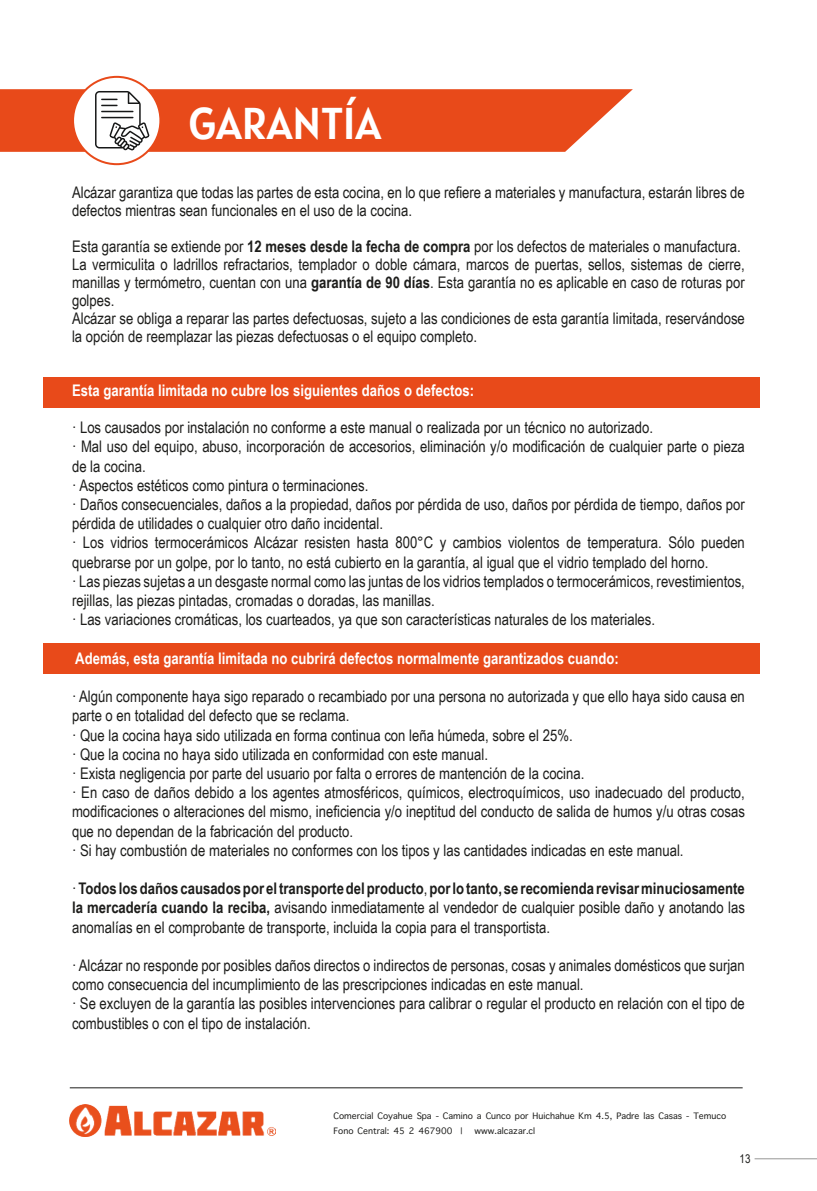
<style>
.page{position:relative;width:817px;height:1191px;background:#fff}
.page>*{position:absolute;margin:0;border:0;box-sizing:border-box;transform-origin:0 0}
.t1{font:44.2px "Alatsi";color:#fff}
.t2{font:16px/19.2px "Arial Narrow";color:#1d1d1b}
.t3{font:700 16px "Arial Narrow";color:#fff}
.t4{font:12px "Apple Symbols";color:#1d1d1b}
.t5{font:12px "Arial Narrow";color:#1d1d1b}
.s1{font-weight:700}
</style>
<div class="page">
<div style="left:43px;top:643px;width:716px;height:30px;background:#e84a1a"></div>
<div style="left:43px;top:377px;width:716px;height:30px;background:#e84a1a"></div>
<svg style="left:0;top:89px;width:632px;height:63px;background:#e95528"></svg>
<div style="left:73px;top:77px;width:87px;height:87px;background:#fff;border-radius:50%"></div>
<div style="left:72px;top:76px;width:89px;height:89px;border:2px solid #e84a1a;border-radius:50%"></div>
<img style="left:70px;top:1104px;width:205px;height:32px">
<hr style="left:70px;top:1087px;width:672px;height:1px;background:#1d1d1b">
<hr style="left:754px;top:1158px;width:62px;height:1px;background:#1d1d1b">
<svg style="left:95px;top:91px;width:54px;height:59px"></svg>
<h1 class="t1" style="left:189px;top:85px;width:194px">GARANTÍA</h1>
<p class="t2" style="left:72px;top:183px;width:674px;line-height:18px">Alcázar garantiza que todas las partes de esta cocina, en lo que refiere a materiales y manufactura, estarán libres de defectos mientras sean funcionales en el uso de la cocina.</p>
<p class="t2" style="left:72px;top:237px;width:674px;line-height:18px">Esta garantía se extiende por <span class="s1">12 meses desde la fecha de compra</span> por los defectos de materiales o manufactura.<br>La vermiculita o ladrillos refractarios, templador o doble cámara, marcos de puertas, sellos, sistemas de cierre, manillas y termómetro, cuentan con una <span class="s1">garantía de 90 días</span>. Esta garantía no es aplicable en caso de roturas por golpes.<br>Alcázar se obliga a reparar las partes defectuosas, sujeto a las condiciones de esta garantía limitada, reservándose la opción de reemplazar las piezas defectuosas o el equipo completo.</p>
<p class="t3" style="left:72px;top:378px;width:403px">Esta garantía limitada no cubre los siguientes daños o defectos:</p>
<p class="t2" style="left:72px;top:417px;width:674px">· Los causados por instalación no conforme a este manual o realizada por un técnico no autorizado.<br>· Mal uso del equipo, abuso, incorporación de accesorios, eliminación y/o modificación de cualquier parte o pieza de la cocina.<br>· Aspectos estéticos como pintura o terminaciones.<br>· Daños consecuenciales, daños a la propiedad, daños por pérdida de uso, daños por pérdida de tiempo, daños por pérdida de utilidades o cualquier otro daño incidental.<br>· Los vidrios termocerámicos Alcázar resisten hasta 800°C y cambios violentos de temperatura. Sólo pueden quebrarse por un golpe, por lo tanto, no está cubierto en la garantía, al igual que el vidrio templado del horno.<br>· Las piezas sujetas a un desgaste normal como las juntas de los vidrios templados o termocerámicos, revestimientos, rejillas, las piezas pintadas, cromadas o doradas, las manillas.<br>· Las variaciones cromáticas, los cuarteados, ya que son características naturales de los materiales.</p>
<p class="t3" style="left:75px;top:646px;width:545px">Además, esta garantía limitada no cubrirá defectos normalmente garantizados cuando:</p>
<p class="t2" style="left:72px;top:686px;width:674px">· Algún componente haya sigo reparado o recambiado por una persona no autorizada y que ello haya sido causa en parte o en totalidad del defecto que se reclama.<br>· Que la cocina haya sido utilizada en forma continua con leña húmeda, sobre el 25%.<br>· Que la cocina no haya sido utilizada en conformidad con este manual.<br>· Exista negligencia por parte del usuario por falta o errores de mantención de la cocina.<br>· En caso de daños debido a los agentes atmosféricos, químicos, electroquímicos, uso inadecuado del producto, modificaciones o alteraciones del mismo, ineficiencia y/o ineptitud del conducto de salida de humos y/u otras cosas que no dependan de la fabricación del producto.<br>· Si hay combustión de materiales no conformes con los tipos y las cantidades indicadas en este manual.</p>
<p class="t2" style="left:72px;top:878px;width:674px;text-align:justify">· <span class="s1">Todos los daños causados por el transporte del producto</span>, <span class="s1">por lo tanto, se recomienda revisar minuciosamente la mercadería cuando la reciba,</span> avisando inmediatamente al vendedor de cualquier posible daño y anotando las anomalías en el comprobante de transporte, incluida la copia para el transportista.</p>
<p class="t2" style="left:72px;top:955px;width:674px">· Alcázar no responde por posibles daños directos o indirectos de personas, cosas y animales domésticos que surjan como consecuencia del incumplimiento de las prescripciones indicadas en este manual.<br>· Se excluyen de la garantía las posibles intervenciones para calibrar o regular el producto en relación con el tipo de combustibles o con el tipo de instalación.</p>
<p class="t4" style="left:339px;top:1107px;width:70px">□ ● □◆</p>
<p class="t4" style="left:491px;top:1107px;width:54px">◆■ □ □ ★◆</p>
<p class="t4" style="left:643px;top:1107px;width:40px">●▲ ▲▲</p>
<p class="t4" style="left:338px;top:1122px;width:62px">□■□ ■▼ ● ✔</p>
<p class="t4" style="left:502px;top:1122px;width:4px">●</p>
<p class="t4" style="left:533px;top:1122px;width:4px">●</p>
<p class="t5" style="left:739px;top:1150px;width:12px">13</p>
</div>
